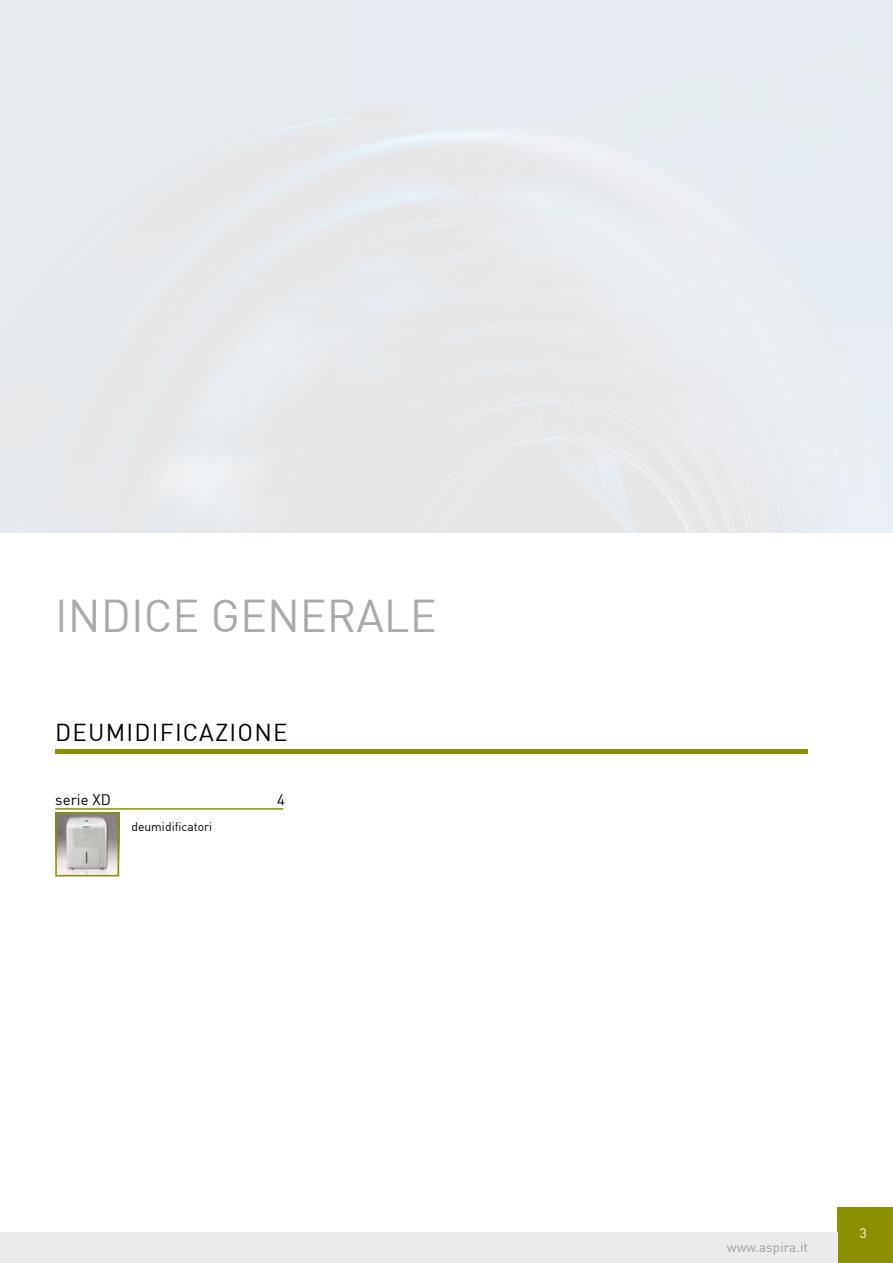
<style>
.page{position:relative;width:893px;height:1263px;background:#fff}
.page>*{position:absolute;margin:0;border:0;box-sizing:border-box;transform-origin:0 0}
.t1{font:45px "DIN";color:#a9aaac}
.t2{font:24px "DIN";letter-spacing:.05em;color:#000}
.t3{font:15px "DIN";color:#000}
.t4{font:13.5px "DIN";color:#9c9e9f}
.t5{font:13.5px "DIN";color:#fff}
.t6{font:12.15px "DIN";color:#000}
</style>
<div class="page">
<div style="left:838px;top:1208px;width:55px;height:55px;background:#8a9000"></div>
<div style="left:0;top:1232px;width:838px;height:31px;background:#ebebec"></div>
<hr style="left:55px;top:750px;width:753px;height:4px;background:#8a9000">
<img style="left:58px;top:816px;width:58px;height:57px">
<div style="left:55px;top:813px;width:64px;height:63px;border:2px solid #8a9000"></div>
<hr style="left:55px;top:808px;width:228px;height:2px;background:#8a9000">
<h1 class="t1" style="left:55px;top:587px;width:24px">indice</h1>
<h1 class="t1" style="left:211px;top:587px;width:58px">generale</h1>
<p class="t2" style="left:55px;top:717px;width:230px">DEUMIDIFICAzIONe</p>
<p class="t3" style="left:55px;top:790px;width:57px">serie XD</p>
<p class="t6" style="left:131px;top:819px;width:82px">deumidificatori</p>
<p class="t3" style="left:277px;top:790px;width:9px">4</p>
<p class="t4" style="left:727px;top:1239px;width:82px">www.aspira.it</p>
<p class="t5" style="left:860px;top:1225px;width:9px">3</p>
</div>
